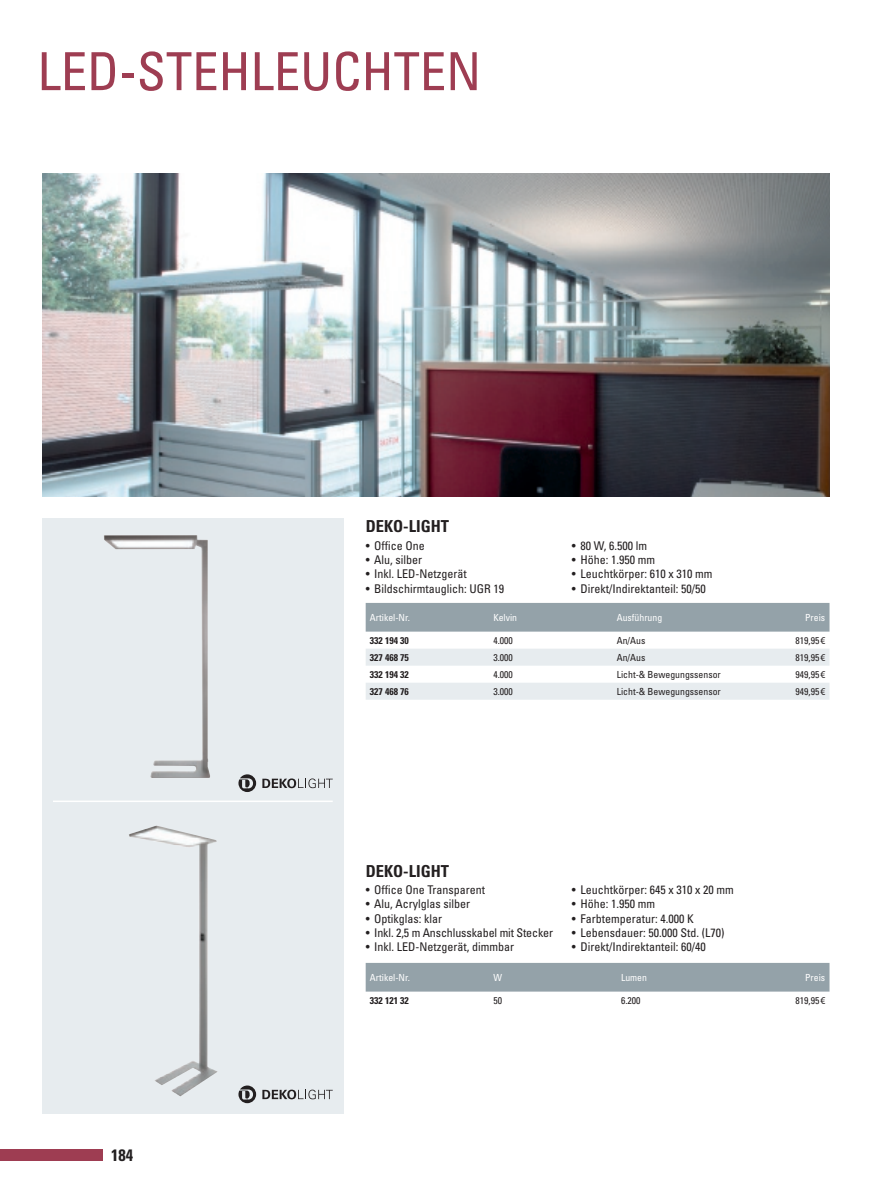
<style>
.page{position:relative;width:894px;height:1192px;background:#fff}
.page>*{position:absolute;margin:0;border:0;box-sizing:border-box;transform-origin:0 0}
.t1{font:condensed 52.5px "Univers LT Std";color:#9e3d52}
.t2{font:700 condensed 16.5px "Univers LT Std";color:#231f20}
.t3{font:condensed 12px "Univers LT Std";color:#231f20}
.t4{font:condensed 9.75px "Univers LT Std";color:#231f20}
.t5{font:condensed 9.75px "Univers LT Std";color:#fff}
.t6{font:700 condensed 9.75px "Univers LT Std";color:#231f20}
.s1{font-family:"Frutiger LT Pro"}
</style>
<div class="page">
<div style="left:42px;top:518px;width:301px;height:595px;background:#e7ecef"></div>
<img style="left:129px;top:825px;width:89px;height:271px">
<hr style="left:53px;top:800px;width:279px;height:1px;background:#fff">
<svg style="left:238px;top:774px;width:18px;height:17px"></svg>
<svg style="left:262px;top:778px;width:70px;height:10px"></svg>
<img style="left:42px;top:173px;width:787px;height:323px">
<img style="left:104px;top:535px;width:106px;height:242px">
<svg style="left:238px;top:1085px;width:18px;height:17px"></svg>
<svg style="left:262px;top:1089px;width:70px;height:10px"></svg>
<div style="left:0;top:1148px;width:102px;height:12px;background:#9e3d52"></div>
<div style="left:365px;top:962px;width:464px;height:29px;background:#94a2a9"></div>
<div style="left:365px;top:603px;width:464px;height:28px;background:#94a2a9"></div>
<svg style="left:366px;top:649px;width:463px;height:50px"></svg>
<h1 class="t1" style="left:37px;top:38px;width:445px">LED-STEHLEUCHTEN</h1>
<h2 class="t2" style="left:365px;top:516px;width:85px">DEKO-LIGHT</h2>
<p class="t3" style="left:365px;top:537px;width:61px">• Office One</p>
<p class="t3" style="left:365px;top:552px;width:58px">• Alu, silber</p>
<p class="t3" style="left:365px;top:566px;width:103px">• Inkl. LED-Netzgerät</p>
<p class="t3" style="left:365px;top:581px;width:140px">• Bildschirmtauglich: UGR 19</p>
<p class="t3" style="left:572px;top:537px;width:77px">• 80 W, 6.500 lm</p>
<p class="t3" style="left:572px;top:552px;width:85px">• Höhe: 1.950 mm</p>
<p class="t3" style="left:572px;top:566px;width:142px">• Leuchtkörper: 610 x 310 mm</p>
<p class="t3" style="left:572px;top:581px;width:135px">• Direkt/Indirektanteil: 50/50</p>
<p class="t5" style="left:370px;top:611px;width:41px">Artikel-Nr.</p>
<p class="t5" style="left:493px;top:611px;width:25px">Kelvin</p>
<p class="t5" style="left:616px;top:611px;width:47px">Ausführung</p>
<p class="t5" style="left:805px;top:611px;width:22px">Preis</p>
<p class="t6" style="left:370px;top:634px;width:40px">332 194 30</p>
<p class="t4" style="left:493px;top:634px;width:21px">4.000</p>
<p class="t4" style="left:616px;top:634px;width:30px">An/Aus</p>
<p class="t4" style="left:795px;top:634px;width:31px">819,95 <span class="s1">€</span></p>
<p class="t6" style="left:370px;top:651px;width:40px">327 468 75</p>
<p class="t4" style="left:493px;top:651px;width:21px">3.000</p>
<p class="t4" style="left:616px;top:651px;width:30px">An/Aus</p>
<p class="t4" style="left:795px;top:651px;width:31px">819,95 <span class="s1">€</span></p>
<p class="t6" style="left:370px;top:668px;width:40px">332 194 32</p>
<p class="t4" style="left:493px;top:668px;width:21px">4.000</p>
<p class="t4" style="left:616px;top:668px;width:105px">Licht-&amp; Bewegungssensor</p>
<p class="t4" style="left:795px;top:668px;width:31px">949,95 <span class="s1">€</span></p>
<p class="t6" style="left:370px;top:685px;width:40px">327 468 76</p>
<p class="t4" style="left:493px;top:685px;width:21px">3.000</p>
<p class="t4" style="left:616px;top:685px;width:105px">Licht-&amp; Bewegungssensor</p>
<p class="t4" style="left:795px;top:685px;width:31px">949,95 <span class="s1">€</span></p>
<h2 class="t2" style="left:365px;top:860px;width:85px">DEKO-LIGHT</h2>
<p class="t3" style="left:365px;top:881px;width:121px">• Office One Transparent</p>
<p class="t3" style="left:365px;top:896px;width:106px">• Alu, Acrylglas silber</p>
<p class="t3" style="left:365px;top:910px;width:78px">• Optikglas: klar</p>
<p class="t3" style="left:365px;top:924px;width:189px">• Inkl. 2,5 m Anschlusskabel mit Stecker</p>
<p class="t3" style="left:365px;top:939px;width:150px">• Inkl. LED-Netzgerät, dimmbar</p>
<p class="t3" style="left:572px;top:881px;width:163px">• Leuchtkörper: 645 x 310 x 20 mm</p>
<p class="t3" style="left:572px;top:896px;width:85px">• Höhe: 1.950 mm</p>
<p class="t3" style="left:572px;top:910px;width:123px">• Farbtemperatur: 4.000 K</p>
<p class="t3" style="left:572px;top:924px;width:154px">• Lebensdauer: 50.000 Std. (L70)</p>
<p class="t3" style="left:572px;top:939px;width:135px">• Direkt/Indirektanteil: 60/40</p>
<h2 class="t2" style="left:111px;top:1144px;width:23px">184</h2>
<p class="t5" style="left:370px;top:970px;width:41px">Artikel-Nr.</p>
<p class="t5" style="left:493px;top:970px;width:10px">W</p>
<p class="t5" style="left:621px;top:970px;width:27px">Lumen</p>
<p class="t5" style="left:805px;top:970px;width:22px">Preis</p>
<p class="t6" style="left:370px;top:993px;width:40px">332 121 32</p>
<p class="t4" style="left:493px;top:993px;width:10px">50</p>
<p class="t4" style="left:621px;top:993px;width:21px">6.200</p>
<p class="t4" style="left:795px;top:993px;width:31px">819,95 <span class="s1">€</span></p>
</div>
